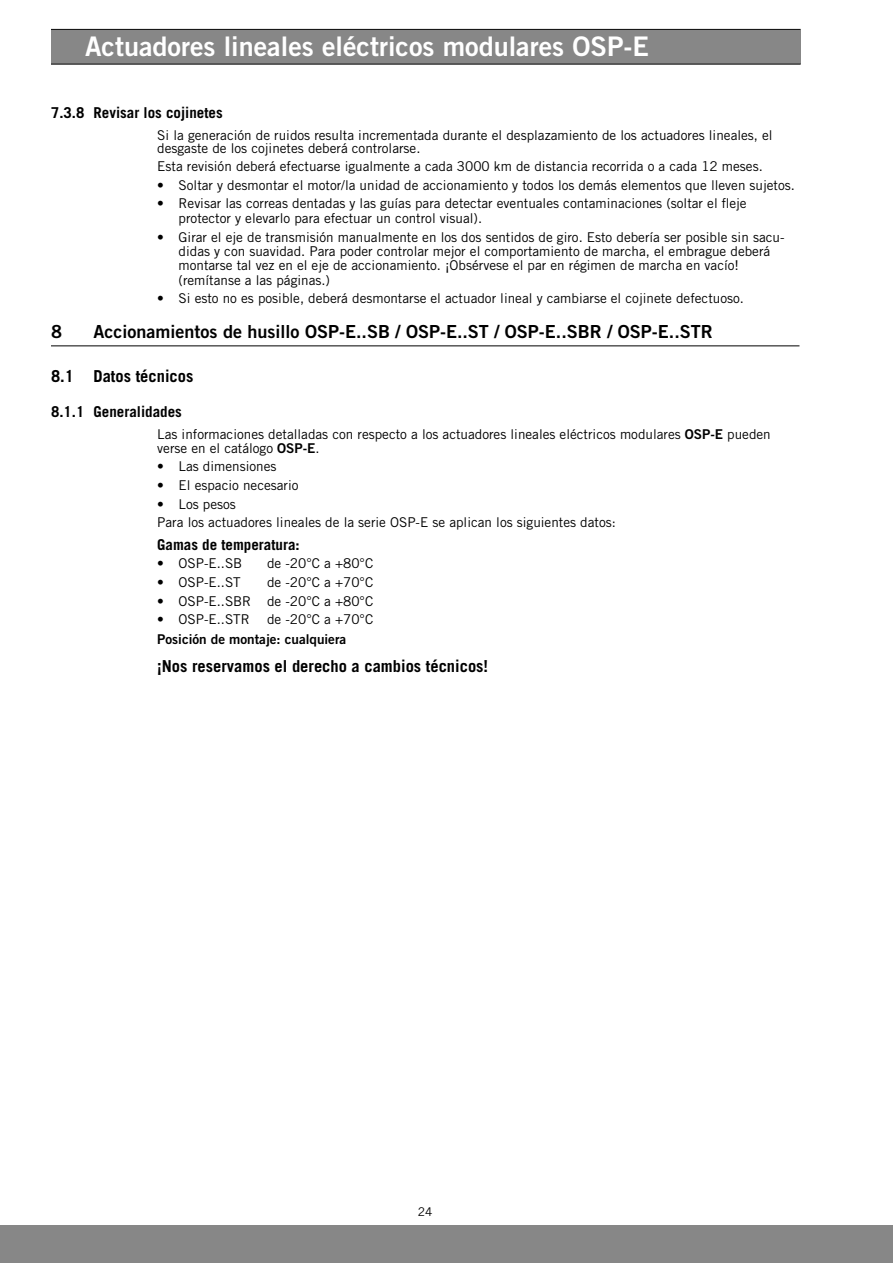
<style>
.page{position:relative;width:893px;height:1263px;background:#fff}
.page>*{position:absolute;margin:0;border:0;box-sizing:border-box;transform-origin:0 0}
.t1{font:27px "Trade Gothic Bold Two";color:#fff}
.t2{font:18px "Trade Gothic Bold Two";color:#000}
.t3{font:700 16.5px "Trade Gothic";color:#000}
.t4{font:700 15px "Trade Gothic";color:#000}
.t5{font:13.5px/14.4px "Trade Gothic";color:#000}
.t6{font:13.5px "Trade Gothic Bold Two";color:#000}
.t7{font:12px "Trade Gothic";color:#000}
.s1{font-family:"Trade Gothic Bold Two"}
</style>
<div class="page">
<div style="left:51px;top:30px;width:750px;height:34px;background:#878787"></div>
<hr style="left:51px;top:29px;width:750px;height:1px;background:#000">
<hr style="left:51px;top:64px;width:750px;height:1px;background:#000">
<div style="left:0;top:1225px;width:893px;height:38px;background:#878787"></div>
<hr style="left:51px;top:345px;width:748px;height:1px;background:#000">
<h1 class="t1" style="left:85px;top:30px;width:565px">Actuadores lineales eléctricos modulares OSP-E</h1>
<p class="t4" style="left:51px;top:103px;width:173px">7.3.8 Revisar los cojinetes</p>
<p class="t5" style="left:157px;top:128px;width:617px;line-height:13.5px">Si la generación de ruidos resulta incrementada durante el desplazamiento de los actuadores lineales, el desgaste de los cojinetes deberá controlarse.</p>
<p class="t5" style="left:157px;top:159px;width:607px">Esta revisión deberá efectuarse igualmente a cada 3000 km de distancia recorrida o a cada 12 meses.</p>
<p class="t5" style="left:157px;top:178px;width:639px">• Soltar y desmontar el motor/la unidad de accionamiento y todos los demás elementos que lleven sujetos.</p>
<p class="t5" style="left:179px;top:196px;width:569px;text-indent:-21px">• Revisar las correas dentadas y las guías para detectar eventuales contaminaciones (soltar el fleje protector y elevarlo para efectuar un control visual).</p>
<p class="t5" style="left:179px;top:229px;width:607px;text-indent:-21px">• Girar el eje de transmisión manualmente en los dos sentidos de giro. Esto debería ser posible sin sacu&shy;didas y con suavidad. Para poder controlar mejor el comportamiento de marcha, el embrague deberá montarse tal vez en el eje de accionamiento. ¡Obsérvese el par en régimen de marcha en vacío! (remítanse a las páginas.)</p>
<p class="t5" style="left:157px;top:291px;width:588px">• Si esto no es posible, deberá desmontarse el actuador lineal y cambiarse el cojinete defectuoso.</p>
<h2 class="t2" style="left:51px;top:320px;width:12px">8</h2>
<h2 class="t2" style="left:94px;top:320px;width:621px">Accionamientos de husillo OSP-E..SB / OSP-E..ST / OSP-E..SBR / OSP-E..STR</h2>
<p class="t3" style="left:51px;top:366px;width:144px">8.1 Datos técnicos</p>
<p class="t4" style="left:51px;top:403px;width:132px">8.1.1 Generalidades</p>
<p class="t5" style="left:157px;top:427px;width:615px;line-height:13.5px">Las informaciones detalladas con respecto a los actuadores lineales eléctricos modulares <span class="s1">OSP-E</span> pueden verse en el catálogo <span class="s1">OSP-E</span>.</p>
<p class="t5" style="left:157px;top:459px;width:121px">• Las dimensiones</p>
<p class="t5" style="left:157px;top:478px;width:143px">• El espacio necesario</p>
<p class="t5" style="left:157px;top:494px;width:460px;line-height:18.6px">• Los pesos<br>Para los actuadores lineales de la serie OSP-E se aplican los siguientes datos:</p>
<p class="t4" style="left:157px;top:535px;width:144px">Gamas de temperatura:</p>
<p class="t5" style="left:157px;top:556px;width:86px">• OSP-E..SB</p>
<p class="t5" style="left:267px;top:556px;width:108px">de -20°C a +80°C</p>
<p class="t5" style="left:157px;top:575px;width:85px">• OSP-E..ST</p>
<p class="t5" style="left:267px;top:575px;width:108px">de -20°C a +70°C</p>
<p class="t5" style="left:157px;top:593px;width:217px">• OSP-E..SBR de -20°C a +80°C</p>
<p class="t5" style="left:157px;top:612px;width:94px">• OSP-E..STR</p>
<p class="t5" style="left:267px;top:612px;width:108px">de -20°C a +70°C</p>
<p class="t6" style="left:157px;top:630px;width:190px">Posición de montaje: cualquiera</p>
<p class="t3" style="left:157px;top:656px;width:332px">¡Nos reservamos el derecho a cambios técnicos!</p>
<p class="t7" style="left:418px;top:1204px;width:16px">24</p>
</div>
